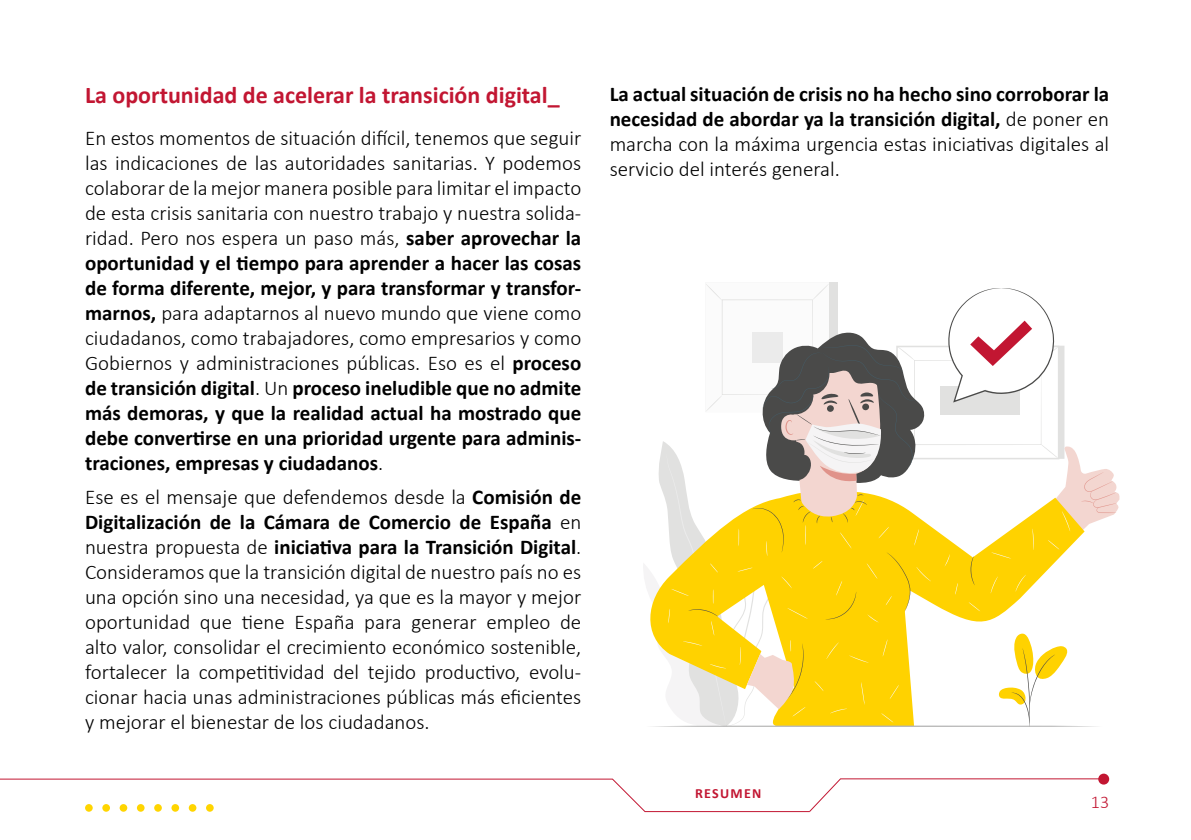
<style>
.page{position:relative;width:1191px;height:840px;background:#fff}
.page>*{position:absolute;margin:0;border:0;box-sizing:border-box;transform-origin:0 0}
.t1{font:700 24px "Calibri";color:#c21632}
.t2{font:300 21px/25px "Calibri";color:#000;text-align:justify}
.t3{font:700 21px/25px "Calibri";color:#000;text-align:justify}
.t4{font:300 18px "Calibri";color:#c21632}
.t5{font:700 14px "Calibri";letter-spacing:.09em;color:#c21632}
.s1{font-weight:700}
.s2{font-weight:300}
</style>
<div class="page">
<div style="left:1098px;top:773px;width:11px;height:11px;background:#c21632;border-radius:50%"></div>
<svg style="left:0;top:777px;width:1102px;height:35px"></svg>
<svg style="left:643px;top:282px;width:476px;height:444px"></svg>
<p class="t1" style="left:85px;top:80px;width:476px">La oportunidad de acelerar la transición digital_</p>
<p class="t2" style="left:85px;top:125px;width:498px">En estos momentos de situación difícil, tenemos que seguir las indicaciones de las autoridades sanitarias. Y podemos colaborar de la mejor manera posible para limitar el impacto de esta crisis sanitaria con nuestro trabajo y nuestra solida&shy;ridad. Pero nos espera un paso más, <span class="s1">saber aprovechar la oportunidad y el tiempo para aprender a hacer las cosas de forma diferente, mejor, y para transformar y transfor&shy;marnos,</span> para adaptarnos al nuevo mundo que viene como ciudadanos, como trabajadores, como empresarios y como Gobiernos y administraciones públicas. Eso es el <span class="s1">proceso de transición digital</span>. Un <span class="s1">proceso ineludible que no admite más demoras, y que la realidad actual ha mostrado que debe convertirse en una prioridad urgente para adminis&shy;traciones, empresas y ciudadanos</span>.</p>
<p class="t2" style="left:85px;top:484px;width:498px">Ese es el mensaje que defendemos desde la <span class="s1">Comisión de Digitalización de la Cámara de Comercio de España</span> en nuestra propuesta de <span class="s1">iniciativa para la Transición Digital</span>.<br>Consideramos que la transición digital de nuestro país no es una opción sino una necesidad, ya que es la mayor y mejor oportunidad que tiene España para generar empleo de alto valor, consolidar el crecimiento económico sostenible, fortalecer la competitividad del tejido productivo, evolu&shy;cionar hacia unas administraciones públicas más eficientes y mejorar el bienestar de los ciudadanos.</p>
<p class="t3" style="left:609px;top:81px;width:501px">La actual situación de crisis no ha hecho sino corroborar la necesidad de abordar ya la transición digital, <span class="s2">de poner en marcha con la máxima urgencia estas iniciativas digitales al servicio del interés general.</span></p>
<p class="t5" style="left:695px;top:784px;width:68px">RESUMEN</p>
<p class="t4" style="left:1091px;top:790px;width:20px">13</p>
</div>
